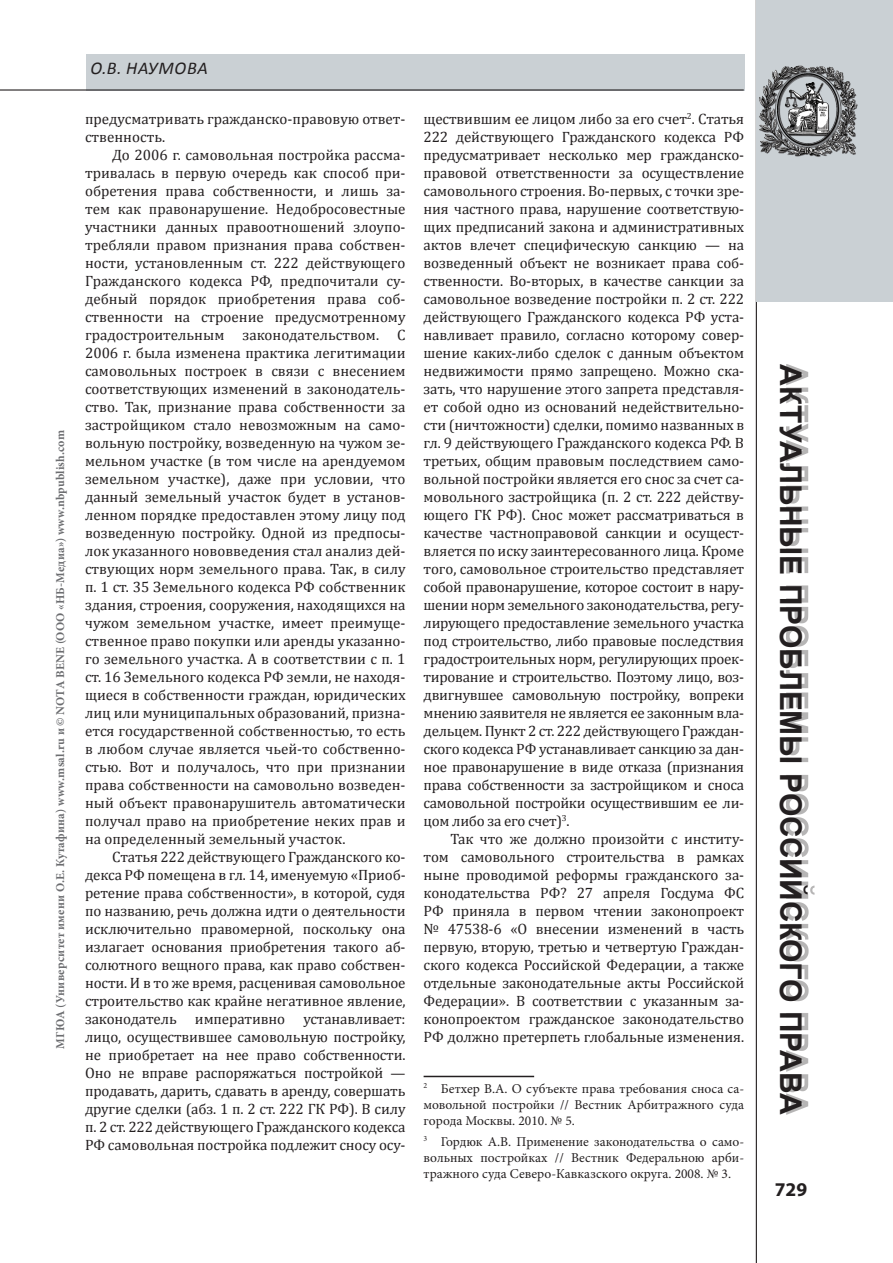
<style>
.page{position:relative;width:893px;height:1263px;background:#fff}
.page>*{position:absolute;margin:0;border:0;box-sizing:border-box;transform-origin:0 0}
.t1{font:700 30px "Arial";letter-spacing:-.005em;color:#231f20}
.t2{font:700 19.5px "Myriad Pro";color:#231f20}
.t3{font:italic 18px "Calibri";color:#231f20}
.t4{font:15px/18px "Cambria";letter-spacing:-.01em;color:#231f20;text-align:justify}
.t5{font:13.5px/16.2px "Minion Pro";color:#231f20;text-align:justify}
.t6{font:700 12px "Minion Pro";letter-spacing:.02em;color:#6c6d70}
</style>
<div class="page">
<hr style="left:756px;top:0;width:1px;height:1263px;background:#231f20">
<div style="left:786px;top:364px;width:28px;height:751px;background:#231f20;opacity:.33"></div>
<div style="left:757px;top:0;width:136px;height:301px;background:#cad0d4"></div>
<div style="left:563px;top:54px;width:182px;height:36px;background:#cad0d4"></div>
<div style="left:86px;top:54px;width:477px;height:36px;background:#cad0d4"></div>
<hr style="left:0;top:89px;width:744px;height:2px;background:#231f20">
<img style="left:755px;top:54px;width:103px;height:111px">
<hr style="left:424px;top:1076px;width:110px;height:1px;background:#231f20">
<p class="t6" style="left:52px;top:1048px;width:620px;rotate:-90deg">МГЮА (Университет имени О.Е. Кутафина) www.msal.ru и © NOTA BENE (ООО «НБ-Медиа») www.nbpublish.com</p>
<p class="t3" style="left:90px;top:57px;width:49px">о.в. наумова</p>
<p class="t4" style="left:85px;top:110px;width:322px">предусматривать гражданско-правовую ответ&shy;ственность.</p>
<p class="t4" style="left:85px;top:146px;width:322px;text-indent:27px">До 2006 г. самовольная постройка рассма&shy;тривалась в первую очередь как способ при&shy;обретения права собственности, и лишь за&shy;тем как правонарушение. Недобросовестные участники данных правоотношений злоупо&shy;требляли правом признания права собствен&shy;ности, установленным ст. 222 действующего Гражданского кодекса РФ, предпочитали су&shy;дебный порядок приобретения права соб&shy;ственности на строение предусмотренному градостроительным законодательством. С 2006 г. была изменена практика легитимации самовольных построек в связи с внесением соответствующих изменений в законодатель&shy;ство. Так, признание права собственности за застройщиком стало невозможным на само&shy;вольную постройку, возведенную на чужом зе&shy;мельном участке (в том числе на арендуемом земельном участке), даже при условии, что данный земельный участок будет в установ&shy;ленном порядке предоставлен этому лицу под возведенную постройку. Одной из предпосы&shy;лок указанного нововведения стал анализ дей&shy;ствующих норм земельного права. Так, в силу п. 1 ст. 35 Земельного кодекса РФ собственник здания, строения, сооружения, находящихся на чужом земельном участке, имеет преимуще&shy;ственное право покупки или аренды указанно&shy;го земельного участка. А в соответствии с п. 1 ст. 16 Земельного кодекса РФ земли, не находя&shy;щиеся в собственности граждан, юридических лиц или муниципальных образований, призна&shy;ется государственной собственностью, то есть в любом случае является чьей-то собственно&shy;стью. Вот и получалось, что при признании права собственности на самовольно возведен&shy;ный объект правонарушитель автоматически получал право на приобретение неких прав и на определенный земельный участок.</p>
<p class="t4" style="left:85px;top:848px;width:322px;text-indent:27px">Статья 222 действующего Гражданского ко&shy;декса РФ помещена в гл. 14, именуемую «Приоб&shy;ретение права собственности», в которой, судя по названию, речь должна идти о деятельности исключительно правомерной, поскольку она излагает основания приобретения такого аб&shy;солютного вещного права, как право собствен&shy;ности. И в то же время, расценивая самовольное строительство как крайне негативное явление, законодатель императивно устанавливает: лицо, осуществившее самовольную постройку, не приобретает на нее право собственности.<br>Оно не вправе распоряжаться постройкой — продавать, дарить, сдавать в аренду, совершать другие сделки (абз. 1 п. 2 ст. 222 ГК РФ). В силу п. 2 ст. 222 действующего Гражданского кодекса РФ самовольная постройка подлежит сносу осу-</p>
<p class="t4" style="left:424px;top:110px;width:322px">ществившим ее лицом либо за его счет<sup>2</sup>. Статья 222 действующего Гражданского кодекса РФ предусматривает несколько мер гражданско&shy;правовой ответственности за осуществление самовольного строения. Во-первых, с точки зре&shy;ния частного права, нарушение соответствую&shy;щих предписаний закона и административных актов влечет специфическую санкцию — на возведенный объект не возникает права соб&shy;ственности. Во-вторых, в качестве санкции за самовольное возведение постройки п. 2 ст. 222 действующего Гражданского кодекса РФ уста&shy;навливает правило, согласно которому совер&shy;шение каких-либо сделок с данным объектом недвижимости прямо запрещено. Можно ска&shy;зать, что нарушение этого запрета представля&shy;ет собой одно из оснований недействительно&shy;сти (ничтожности) сделки, помимо названных в гл. 9 действующего Гражданского кодекса РФ. В третьих, общим правовым последствием само&shy;вольной постройки является его снос за счет са&shy;мовольного застройщика (п. 2 ст. 222 действу&shy;ющего ГК РФ). Снос может рассматриваться в качестве частноправовой санкции и осущест&shy;вляется по иску заинтересованного лица. Кроме того, самовольное строительство представляет собой правонарушение, которое состоит в нару&shy;шении норм земельного законодательства, регу&shy;лирующего предоставление земельного участка под строительство, либо правовые последствия градостроительных норм, регулирующих проек&shy;тирование и строительство. Поэтому лицо, воз&shy;двигнувшее самовольную постройку, вопреки мнению заявителя не является ее законным вла&shy;дельцем. Пункт 2 ст. 222 действующего Граждан&shy;ского кодекса РФ устанавливает санкцию за дан&shy;ное правонарушение в виде отказа (признания права собственности за застройщиком и сноса самовольной постройки осуществившим ее ли&shy;цом либо за его счет)<sup>3</sup>.</p>
<p class="t4" style="left:424px;top:830px;width:322px;text-indent:27px">Так что же должно произойти с институ&shy;том самовольного строительства в рамках ныне проводимой реформы гражданского за&shy;конодательства РФ? 27 апреля Госдума ФС РФ приняла в первом чтении законопроект № 47538-6 «О внесении изменений в часть первую, вторую, третью и четвертую Граждан&shy;ского кодекса Российской Федерации, а также отдельные законодательные акты Российской Федерации». В соответствии с указанным за&shy;конопроектом гражданское законодательство РФ должно претерпеть глобальные изменения.</p>
<p class="t5" style="left:424px;top:1080px;width:322px"><sup>2</sup> Бетхер В.А. О субъекте права требования сноса са&shy;мовольной постройки // Вестник Арбитражного суда города Москвы. 2010. № 5.</p>
<p class="t5" style="left:424px;top:1133px;width:322px"><sup>3</sup> Гордюк А.В. Применение законодательства о само&shy;вольных постройках // Вестник Федеральною арби&shy;тражного суда Северо-Кавказского округа. 2008. № 3.</p>
<h1 class="t1" style="left:810px;top:364px;width:747px;rotate:90deg">Актуальные проблемы российского права</h1>
<h2 class="t2" style="left:775px;top:1177px;width:34px">729</h2>
</div>
